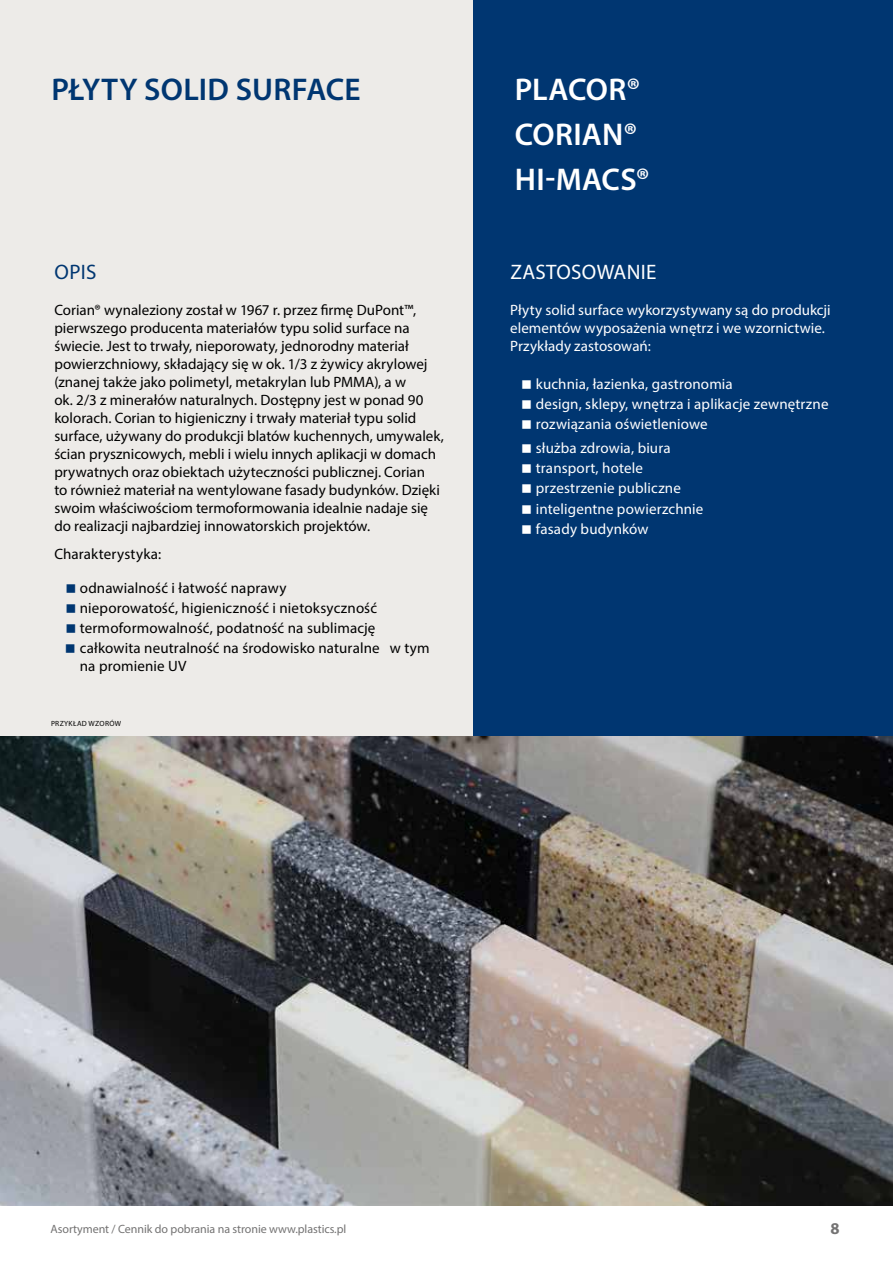
<style>
.page{position:relative;width:893px;height:1263px;background:#fff}
.page>*{position:absolute;margin:0;border:0;box-sizing:border-box;transform-origin:0 0}
.t1{font:600 31.5px/45px "Myriad Pro";letter-spacing:.005em;color:#fff}
.t2{font:600 31.5px "Myriad Pro";letter-spacing:.005em;color:#003671}
.t3{font:21px "Myriad Pro";letter-spacing:.015em;color:#fff}
.t4{font:21px "Myriad Pro";color:#003671}
.t5{font:700 16.5px "Myriad Pro";color:#747373}
.t6{font:15px/18px "Myriad Pro";color:#000}
.t7{font:15px/20.1px "Myriad Pro";letter-spacing:.01em;color:#fff}
.t8{font:12px "Myriad Pro";letter-spacing:-.005em;color:#747373}
.t9{font:7.5px "Myriad Pro";letter-spacing:.04em;color:#000}
</style>
<div class="page">
<div style="left:0;top:0;width:473px;height:1205px;background:#edebe8"></div>
<div style="left:473px;top:0;width:420px;height:1199px;background:#003671"></div>
<img style="left:0;top:737px;width:893px;height:468px">
<h1 class="t2" style="left:51px;top:70px;width:311px">PŁYTY SOLID SURFACE</h1>
<h1 class="t1" style="left:515px;top:66px;width:136px">PLACOR®<br>CORIAN®<br>HI-MACS®</h1>
<h2 class="t4" style="left:55px;top:259px;width:43px">OPIS</h2>
<p class="t6" style="left:54px;top:301px;width:391px">Corian® wynaleziony został w 1967 r. przez firmę DuPont™, pierwszego producenta materiałów typu solid surface na świecie. Jest to trwały, nieporowaty, jednorodny materiał powierzchniowy, składający się w ok. 1/3 z żywicy akrylowej (znanej także jako polimetyl, metakrylan lub PMMA), a w<br>ok. 2/3 z minerałów naturalnych. Dostępny jest w ponad 90 kolorach. Corian to higieniczny i trwały materiał typu solid surface, używany do produkcji blatów kuchennych, umywalek, ścian prysznicowych, mebli i wielu innych aplikacji w domach prywatnych oraz obiektach użyteczności publicznej. Corian<br>to również materiał na wentylowane fasady budynków. Dzięki swoim właściwościom termoformowania idealnie nadaje się do realizacji najbardziej innowatorskich projektów.</p>
<p class="t6" style="left:54px;top:544px;width:108px">Charakterystyka:</p>
<p class="t6" style="left:80px;top:577px;width:351px;line-height:20.1px">odnawialność i łatwość naprawy<br>nieporowatość, higieniczność i nietoksyczność termoformowalność, podatność na sublimację całkowita neutralność na środowisko naturalne w tym</p>
<p class="t6" style="left:80px;top:657px;width:108px">na promienie UV</p>
<p class="t9" style="left:51px;top:719px;width:71px">PRZYKŁAD WZORÓW</p>
<h2 class="t3" style="left:510px;top:259px;width:148px">ZASTOSOWANIE</h2>
<p class="t7" style="left:510px;top:301px;width:322px;line-height:18px">Płyty solid surface wykorzystywany są do produkcji elementów wyposażenia wnętrz i we wzornictwie.<br>Przykłady zastosowań:</p>
<p class="t7" style="left:536px;top:374px;width:294px">kuchnia, łazienka, gastronomia<br>design, sklepy, wnętrza i aplikacje zewnętrzne rozwiązania oświetleniowe</p>
<p class="t7" style="left:536px;top:438px;width:169px">służba zdrowia, biura transport, hotele przestrzenie publiczne inteligentne powierzchnie fasady budynków</p>
<p class="t8" style="left:51px;top:1222px;width:297px">Asortyment / Cennik do pobrania na stronie www.plastics.pl</p>
<p class="t5" style="left:830px;top:1218px;width:11px">8</p>
</div>
